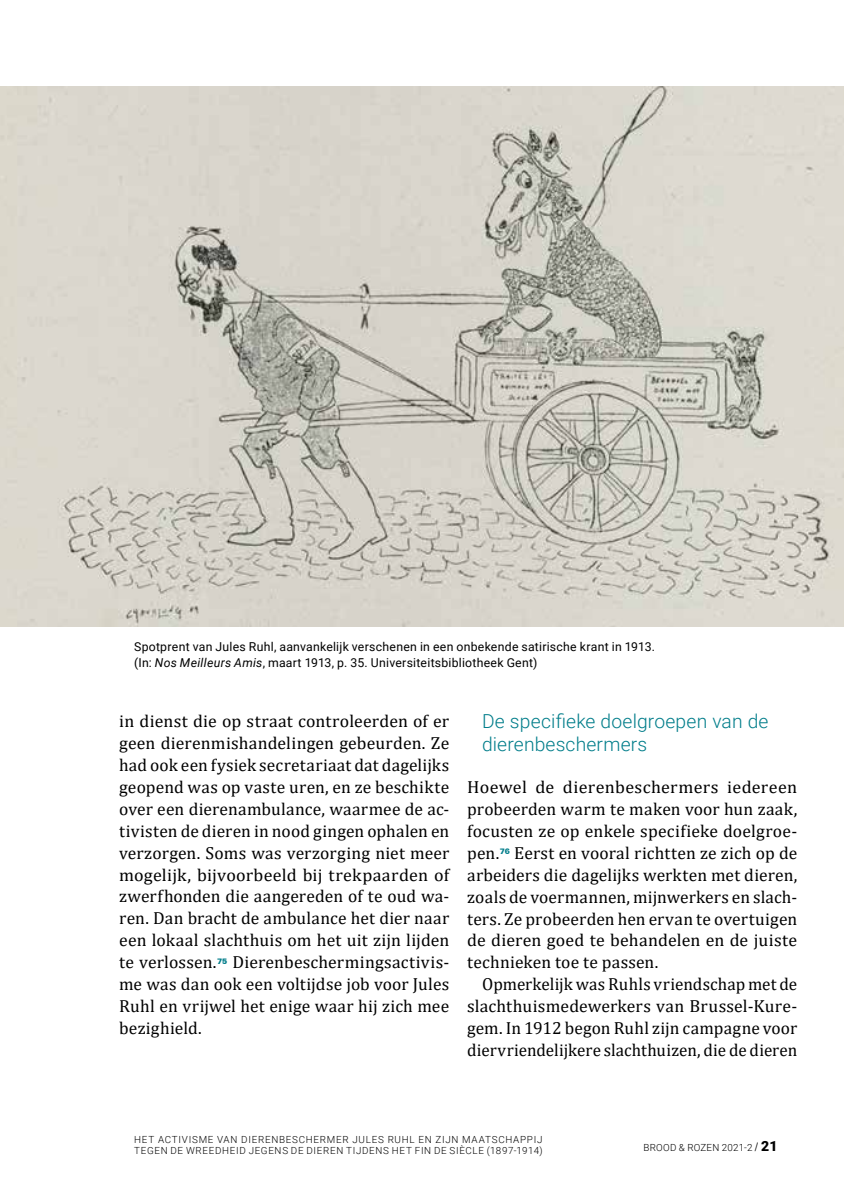
<style>
.page{position:relative;width:844px;height:1191px;background:#fff}
.page>*{position:absolute;margin:0;border:0;box-sizing:border-box;transform-origin:0 0}
.t1{font:300 19.25px/22.8px "Roboto";letter-spacing:.01em;color:#007d8a}
.t2{font:17.5px/21.9px "Cambria";letter-spacing:.01em;color:#000;text-align:justify}
.t3{font:12.25px/15.8px "Roboto";letter-spacing:.02em;color:#000}
.t4{font:300 9.8px/11.7px "Roboto";letter-spacing:.07em;color:#000}
.t5{font:300 9.8px "Roboto";letter-spacing:.025em;color:#000}
.t6{font:900 7.7px "Zurich BT";color:#007d8a}
.s1{font-style:italic}
.s2{font-family:"Swiss 721 BT";font-weight:700;font-style:italic;font-size:10.5px}
.s3{font-weight:900;font-size:14px}
</style>
<div class="page">
<img style="left:0;top:87px;width:843px;height:539px">
<p class="t3" style="left:134px;top:638px;width:522px">Spotprent van Jules Ruhl, aanvankelijk verschenen in een onbekende satirische krant in 1913. (In: <span class="s1">Nos Meilleurs Amis</span>, maart 1913, p. 35. Universiteitsbibliotheek Gent)</p>
<p class="t2" style="left:119px;top:710px;width:331px">in dienst die op straat controleerden of er geen dierenmishandelingen gebeurden. Ze had ook een fysiek secretariaat dat dagelijks geopend was op vaste uren, en ze beschikte over een dierenambulance, waarmee de ac&shy;tivisten de dieren in nood gingen ophalen en verzorgen. Soms was verzorging niet meer mogelijk, bijvoorbeeld bij trekpaarden of zwerfhonden die aangereden of te oud wa&shy;ren. Dan bracht de ambulance het dier naar een lokaal slachthuis om het uit zijn lijden te verlossen.</p>
<p class="t2" style="left:119px;top:951px;width:331px;text-indent:113px">Dierenbeschermingsactivis&shy;me was dan ook een voltijdse job voor Jules Ruhl en vrijwel het enige waar hij zich mee bezighield.</p>
<p class="t6" style="left:217px;top:956px;width:12px">75</p>
<p class="t1" style="left:482px;top:709px;width:288px">De specifieke doelgroepen van de dierenbeschermers</p>
<p class="t2" style="left:467px;top:776px;width:331px">Hoewel de dierenbeschermers iedereen probeerden warm te maken voor hun zaak, focusten ze op enkele specifieke doelgroe&shy;pen.</p>
<p class="t6" style="left:499px;top:847px;width:12px">76</p>
<p class="t2" style="left:514px;top:842px;width:284px">Eerst en vooral richtten ze zich op de</p>
<p class="t2" style="left:467px;top:863px;width:331px">arbeiders die dagelijks werkten met dieren,</p>
<p class="t2" style="left:467px;top:885px;width:331px">zoals de voermannen, mijnwerkers en slach-</p>
<p class="t2" style="left:467px;top:907px;width:331px">ters. Ze probeerden hen ervan te overtuigen</p>
<p class="t2" style="left:467px;top:929px;width:331px">de dieren goed te behandelen en de juiste</p>
<p class="t2" style="left:467px;top:951px;width:193px">technieken toe te passen.</p>
<p class="t2" style="left:482px;top:973px;width:317px">Opmerkelijk was Ruhls vriendschap met de</p>
<p class="t2" style="left:467px;top:995px;width:331px">slachthuismedewerkers van Brussel-Kure-</p>
<p class="t2" style="left:467px;top:1017px;width:331px">gem. In 1912 begon Ruhl zijn campagne voor</p>
<p class="t2" style="left:467px;top:1038px;width:331px">diervriendelijkere slachthuizen, die de dieren</p>
<p class="t4" style="left:134px;top:1132px;width:410px">HET ACTIVISME VAN DIERENBESCHERMER JULES RUHL EN ZIJN MAATSCHAPPIJ<br>TEGEN DE WREEDHEID JEGENS DE DIEREN TIJDENS HET FIN DE SIÈCLE (1897-1914)</p>
<p class="t5" style="left:643px;top:1140px;width:135px">BROOD &amp; ROZEN 2021-2 <span class="s2">/</span> <span class="s3">21</span></p>
</div>
